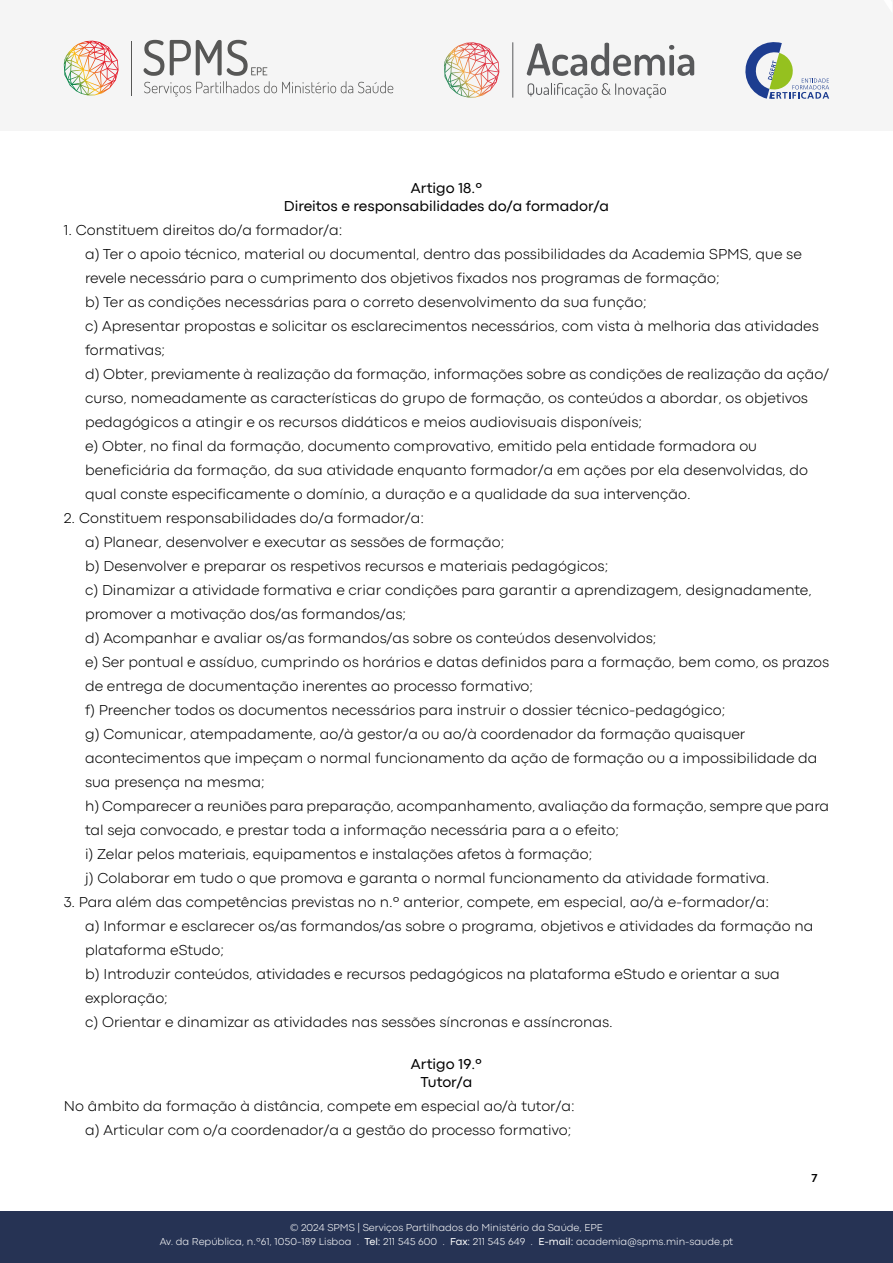
<style>
.page{position:relative;width:893px;height:1263px;background:#fff}
.page>*{position:absolute;margin:0;border:0;box-sizing:border-box;transform-origin:0 0}
.t1{font:300 15px/24px "Codec Pro";color:#000}
.t2{font:15px/18px "Codec Pro";color:#000;text-align:center}
.t3{font:700 12px "Codec Pro";color:#000}
.t4{font:300 10.5px/13.5px "Codec Pro";color:#fff;text-align:center}
.s1{font-weight:400}
</style>
<div class="page">
<div style="left:0;top:1212px;width:893px;height:51px;background:#263354"></div>
<div style="left:0;top:0;width:893px;height:131px;background:#f5f5f5"></div>
<svg style="left:745px;top:42px;width:84px;height:57px"></svg>
<svg style="left:144px;top:40px;width:249px;height:56px"></svg>
<hr style="left:131px;top:41px;width:1px;height:55px;background:#575756">
<img style="left:64px;top:41px;width:55px;height:54px">
<hr style="left:512px;top:42px;width:1px;height:56px;background:#58595b">
<svg style="left:528px;top:83px;width:138px;height:15px"></svg>
<svg style="left:444px;top:42px;width:55px;height:56px"></svg>
<svg style="left:527px;top:43px;width:167px;height:33px"></svg>
<p class="t2" style="left:284px;top:179px;width:327px">Artigo 18.º<br>Direitos e responsabilidades do/a formador/a</p>
<p class="t1" style="left:85px;top:218px;width:746px;text-indent:-21px">1. Constituem direitos do/a formador/a:<br>a) Ter o apoio técnico, material ou documental, dentro das possibilidades da Academia SPMS, que se revele necessário para o cumprimento dos objetivos fixados nos programas de formação;<br>b) Ter as condições necessárias para o correto desenvolvimento da sua função;<br>c) Apresentar propostas e solicitar os esclarecimentos necessários, com vista à melhoria das atividades formativas;<br>d) Obter, previamente à realização da formação, informações sobre as condições de realização da ação/ curso, nomeadamente as características do grupo de formação, os conteúdos a abordar, os objetivos pedagógicos a atingir e os recursos didáticos e meios audiovisuais disponíveis;<br>e) Obter, no final da formação, documento comprovativo, emitido pela entidade formadora ou beneficiária da formação, da sua atividade enquanto formador/a em ações por ela desenvolvidas, do qual conste especificamente o domínio, a duração e a qualidade da sua intervenção.</p>
<p class="t1" style="left:85px;top:506px;width:746px;text-indent:-21px">2. Constituem responsabilidades do/a formador/a:<br>a) Planear, desenvolver e executar as sessões de formação;<br>b) Desenvolver e preparar os respetivos recursos e materiais pedagógicos;<br>c) Dinamizar a atividade formativa e criar condições para garantir a aprendizagem, designadamente, promover a motivação dos/as formandos/as;<br>d) Acompanhar e avaliar os/as formandos/as sobre os conteúdos desenvolvidos;<br>e) Ser pontual e assíduo, cumprindo os horários e datas definidos para a formação, bem como, os prazos de entrega de documentação inerentes ao processo formativo;<br>f) Preencher todos os documentos necessários para instruir o dossier técnico-pedagógico;<br>g) Comunicar, atempadamente, ao/à gestor/a ou ao/à coordenador da formação quaisquer acontecimentos que impeçam o normal funcionamento da ação de formação ou a impossibilidade da sua presença na mesma;<br>h) Comparecer a reuniões para preparação, acompanhamento, avaliação da formação, sempre que para tal seja convocado, e prestar toda a informação necessária para a o efeito;<br>i) Zelar pelos materiais, equipamentos e instalações afetos à formação;<br>j) Colaborar em tudo o que promova e garanta o normal funcionamento da atividade formativa.</p>
<p class="t1" style="left:85px;top:890px;width:730px;text-indent:-21px">3. Para além das competências previstas no n.º anterior, compete, em especial, ao/à e-formador/a:<br>a) Informar e esclarecer os/as formandos/as sobre o programa, objetivos e atividades da formação na plataforma eStudo;<br>b) Introduzir conteúdos, atividades e recursos pedagógicos na plataforma eStudo e orientar a sua exploração;<br>c) Orientar e dinamizar as atividades nas sessões síncronas e assíncronas.</p>
<p class="t2" style="left:411px;top:1055px;width:73px">Artigo 19.º<br>Tutor/a</p>
<p class="t1" style="left:64px;top:1094px;width:512px;text-align:right">No âmbito da formação à distância, compete em especial ao/à tutor/a: a) Articular com o/a coordenador/a a gestão do processo formativo;</p>
<p class="t4" style="left:160px;top:1221px;width:575px">© 2024 SPMS | Serviços Partilhados do Ministério da Saúde, EPE<br>Av. da República, n.º61, 1050-189 Lisboa . <span class="s1">Tel:</span> 211 545 600 . <span class="s1">Fax:</span> 211 545 649 . <span class="s1">E-mail:</span> academia@spms.min-saude.pt</p>
<p class="t3" style="left:811px;top:1170px;width:8px">7</p>
</div>
